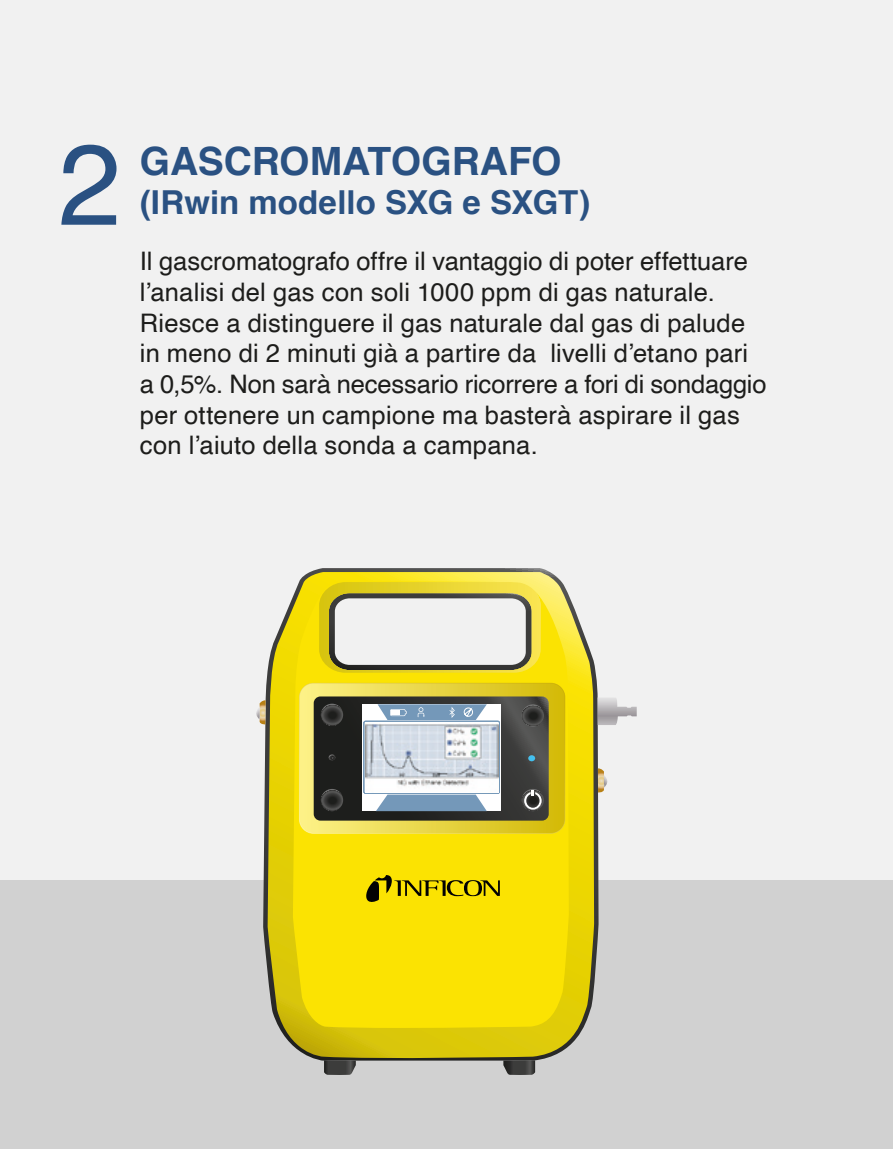
<style>
.page{position:relative;width:893px;height:1149px;background:#fff}
.page>*{position:absolute;margin:0;border:0;box-sizing:border-box;transform-origin:0 0}
.Rubrik_2{font:114px "Helvetica";color:#2a5182}
.Rubrik_2-2{font:700 39px "Helvetica";letter-spacing:-.005em;color:#2a5182}
.Rubrik_2-3{font:700 33px "Helvetica";color:#2a5182}
.t1{font:25.5px/30.6px "Helvetica";letter-spacing:.01em;color:#1d1d1b}
</style>
<div class="page">
<div style="left:0;top:0;width:893px;height:885px;background:#f1f1f1"></div>
<div style="left:0;top:880px;width:893px;height:268px;background:#d1d1d1"></div>
<svg style="left:263px;top:568px;width:336px;height:492px"></svg>
<svg style="left:268px;top:572px;width:326px;height:487px;background:#d8c82a"></svg>
<svg style="left:293px;top:580px;width:276px;height:447px;background:#f9e105"></svg>
<svg style="left:319px;top:582px;width:222px;height:90px"></svg>
<svg style="left:598px;top:697px;width:39px;height:27px"></svg>
<svg style="left:503px;top:1059px;width:32px;height:15px"></svg>
<svg style="left:598px;top:768px;width:10px;height:24px"></svg>
<svg style="left:256px;top:700px;width:10px;height:24px"></svg>
<svg style="left:324px;top:1059px;width:32px;height:15px"></svg>
<svg style="left:365px;top:874px;width:135px;height:28px;background:#c1ae02"></svg>
<svg style="left:299px;top:682px;width:266px;height:151px;background:#8c8a59"></svg>
<img style="left:365px;top:723px;width:133px;height:68px">
<p class="Rubrik_2" style="left:58px;top:97px;width:65px">2</p>
<p class="Rubrik_2-2" style="left:140px;top:129px;width:423px">GASCROMATOGRAFO</p>
<p class="Rubrik_2-3" style="left:140px;top:176px;width:452px">(IRwin modello SXG e SXGT)</p>
<p class="t1" style="left:140px;top:247px;width:628px">Il gascromatografo offre il vantaggio di poter effettuare l’analisi del gas con soli 1000 ppm di gas naturale.<br>Riesce a distinguere il gas naturale dal gas di palude in meno di 2 minuti già a partire da livelli d’etano pari a 0,5%. Non sarà necessario ricorrere a fori di sondaggio per ottenere un campione ma basterà aspirare il gas con l’aiuto della sonda a campana.</p>
</div>
